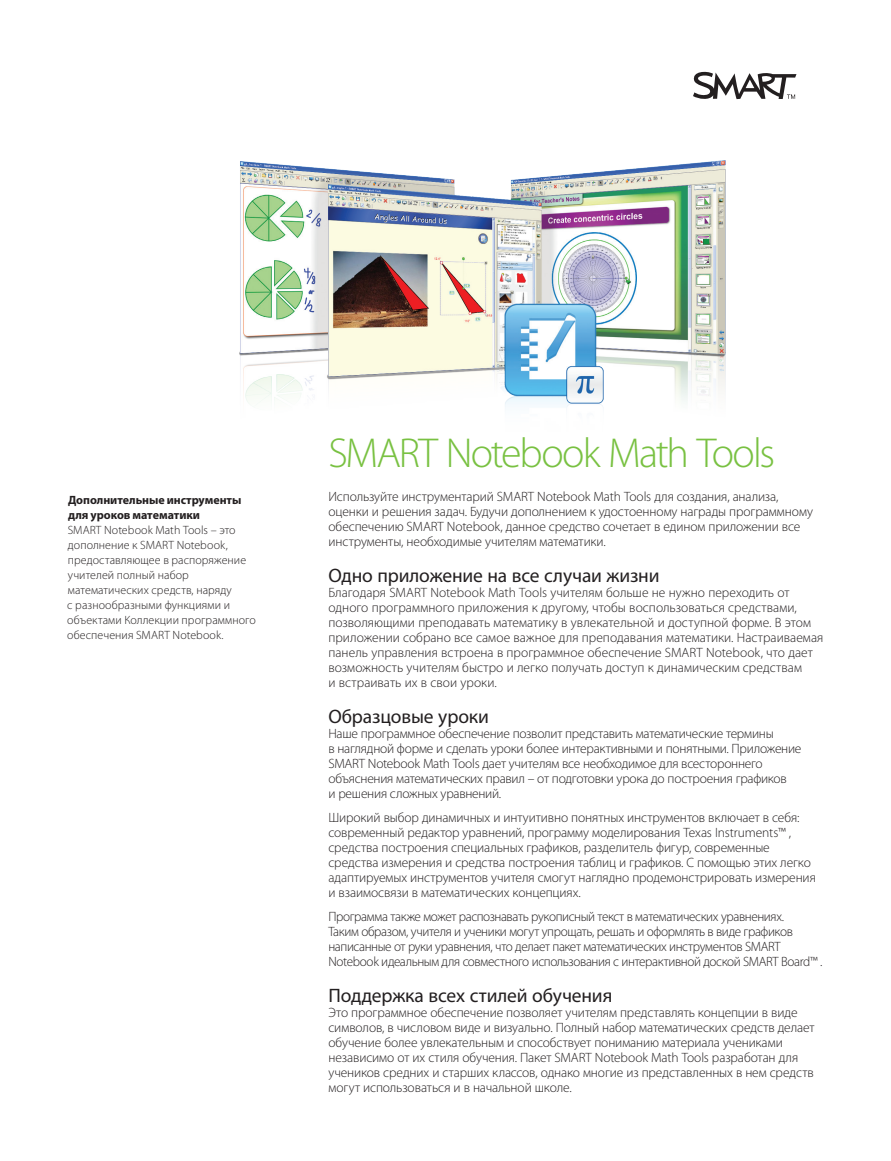
<style>
.page{position:relative;width:891px;height:1161px;background:#fff}
.page>*{position:absolute;margin:0;border:0;box-sizing:border-box;transform-origin:0 0}
.Headline{font:300 42px "Myriad Pro";letter-spacing:-.045em;color:#79c142}
.Subhead_1{font:19.5px "Myriad Pro";letter-spacing:-.01em;color:#231f20}
.body_copy{font:19.5px "Myriad Pro";letter-spacing:-.01em;color:#231f20}
.Body_copy_1st_Paragr{font:300 13.5px/15px "Myriad Pro";letter-spacing:-.01em;color:#231f20}
.body_copy-2{font:300 13.5px/15px "Myriad Pro";letter-spacing:-.015em;color:#231f20}
.Sidebar_Body_Copy{font:300 12px/15px "Myriad Pro";letter-spacing:.005em;color:#231f20}
.Sidebar_Subhead{font:700 12px/15px "Myriad Pro";letter-spacing:-.005em;color:#231f20}
</style>
<div class="page">
<img style="left:239px;top:160px;width:487px;height:248px">
<svg style="left:693px;top:72px;width:103px;height:27px"></svg>
<p class="Sidebar_Subhead" style="left:68px;top:492px;width:175px">Дополнительные инструменты для уроков математики</p>
<p class="Sidebar_Body_Copy" style="left:67px;top:522px;width:190px">SMART Notebook Math Tools – это дополнение к SMART Notebook, предоставляющее в распоряжение учителей полный набор математических средств, наряду<br>с разнообразными функциями и объектами Коллекции программного обеспечения SMART Notebook.</p>
<p class="Headline" style="left:328px;top:428px;width:448px">SMART Notebook Math Tools</p>
<p class="body_copy-2" style="left:328px;top:489px;width:486px">Используйте инструментарий SMART Notebook Math Tools для создания, анализа, оценки и решения задач. Будучи дополнением к удостоенному награды программному обеспечению SMART Notebook, данное средство сочетает в едином приложении все инструменты, необходимые учителям математики.</p>
<p class="Subhead_1" style="left:328px;top:564px;width:333px">Одно приложение на все случаи жизни</p>
<p class="Body_copy_1st_Paragr" style="left:328px;top:585px;width:496px">Благодаря SMART Notebook Math Tools учителям больше не нужно переходить от одного программного приложения к другому, чтобы воспользоваться средствами, позволяющими преподавать математику в увлекательной и доступной форме. В этом приложении собрано все самое важное для преподавания математики. Настраиваемая панель управления встроена в программное обеспечение SMART Notebook, что дает возможность учителям быстро и легко получать доступ к динамическим средствам<br>и встраивать их в свои уроки.</p>
<p class="Subhead_1" style="left:328px;top:705px;width:162px">Образцовые уроки</p>
<p class="Body_copy_1st_Paragr" style="left:328px;top:726px;width:474px">Наше программное обеспечение позволит представить математические термины<br>в наглядной форме и сделать уроки более интерактивными и понятными. Приложение SMART Notebook Math Tools дает учителям все необходимое для всестороннего объяснения математических правил – от подготовки урока до построения графиков<br>и решения сложных уравнений.</p>
<p class="body_copy-2" style="left:328px;top:810px;width:489px">Широкий выбор динамичных и интуитивно понятных инструментов включает в себя: современный редактор уравнений, программу моделирования Texas Instruments™ , средства построения специальных графиков, разделитель фигур, современные средства измерения и средства построения таблиц и графиков. С помощью этих легко адаптируемых инструментов учителя смогут наглядно продемонстрировать измерения и взаимосвязи в математических концепциях.</p>
<p class="body_copy-2" style="left:328px;top:909px;width:496px">Программа также может распознавать рукописный текст в математических уравнениях.<br>Таким образом, учителя и ученики могут упрощать, решать и оформлять в виде графиков написанные от руки уравнения, что делает пакет математических инструментов SMART Notebook идеальным для совместного использования с интерактивной доской SMART Board™ .</p>
<p class="body_copy" style="left:328px;top:984px;width:285px">Поддержка всех стилей обучения</p>
<p class="Body_copy_1st_Paragr" style="left:328px;top:1005px;width:488px">Это программное обеспечение позволяет учителям представлять концепции в виде символов, в числовом виде и визуально. Полный набор математических средств делает обучение более увлекательным и способствует пониманию материала учениками независимо от их стиля обучения. Пакет SMART Notebook Math Tools разработан для учеников средних и старших классов, однако многие из представленных в нем средств могут использоваться и в начальной школе.</p>
</div>
